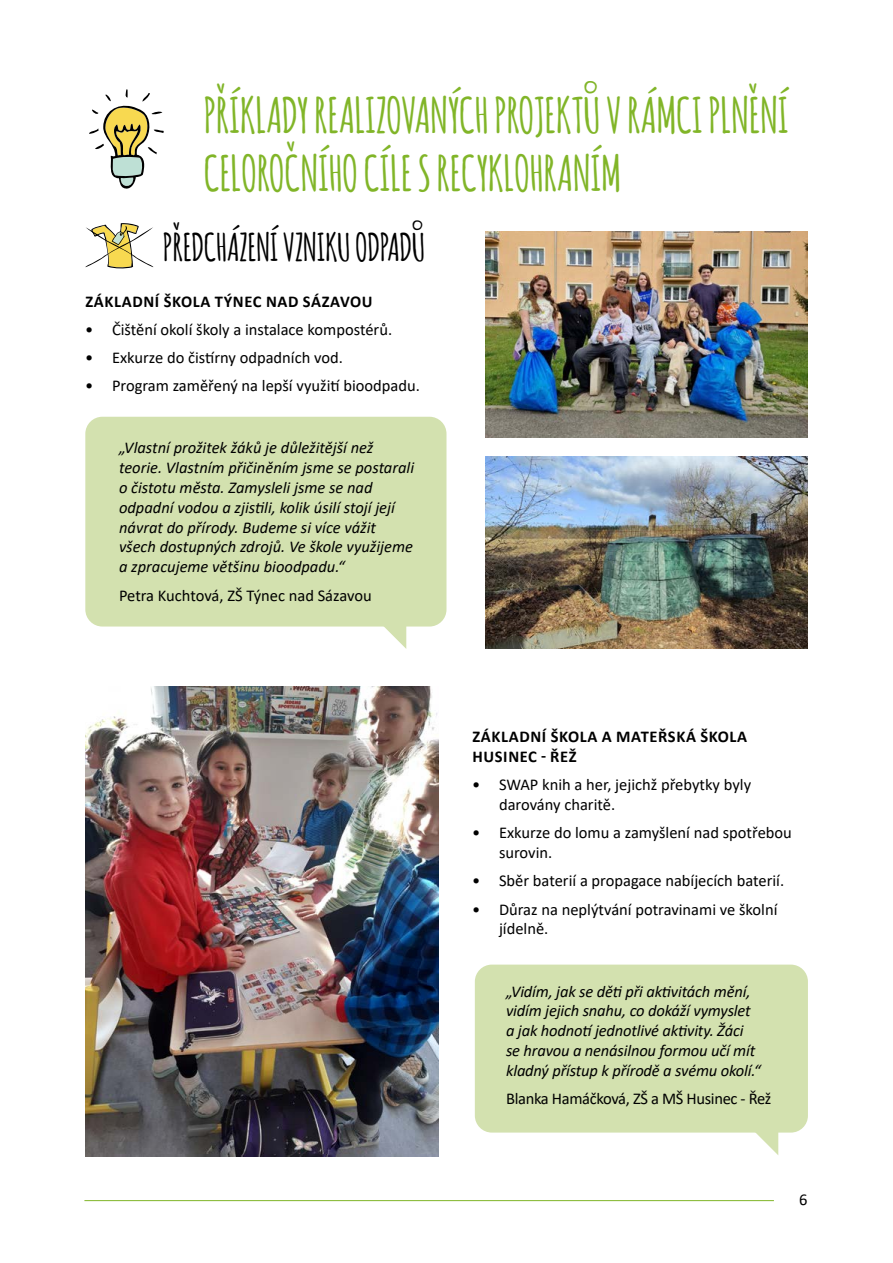
<style>
.page{position:relative;width:893px;height:1263px;background:#fff}
.page>*{position:absolute;margin:0;border:0;box-sizing:border-box;transform-origin:0 0}
.t1{font:700 48px/57.6px "Amatic";letter-spacing:.01em;color:#81b528}
.t2{font:700 37.5px "Amatic";letter-spacing:.01em;color:#000}
.t3{font:italic 16.5px/19.8px "Calibri";color:#000}
.t4{font:16.5px/19.8px "Calibri";color:#000}
.t5{font:700 16.5px/19.8px "Calibri";letter-spacing:.04em;color:#000}
.t6{font:16.5px "Calibri";letter-spacing:-.02em;color:#000}
</style>
<div class="page">
<hr style="left:84px;top:1200px;width:690px;height:1px;background:#81b528">
<div style="left:85px;top:417px;width:361px;height:209px;background:#d3e1af;border-radius:17px"></div>
<div style="left:475px;top:964px;width:333px;height:168px;background:#d3e1af;border-radius:17px"></div>
<svg style="left:371px;top:626px;width:35px;height:23px"></svg>
<svg style="left:743px;top:1132px;width:35px;height:23px"></svg>
<svg style="left:89px;top:89px;width:75px;height:100px"></svg>
<img style="left:485px;top:232px;width:323px;height:206px">
<img style="left:85px;top:686px;width:353px;height:471px">
<img style="left:485px;top:456px;width:323px;height:193px">
<svg style="left:85px;top:223px;width:69px;height:46px"></svg>
<h1 class="t1" style="left:204px;top:85px;width:586px">PŘÍKLADY REALIZOVANÝCH PROJEKTŮ V RÁMCI PLNĚNÍ<br>CELOROČNÍHO CÍLE S RECYKLOHRANÍM</h1>
<h2 class="t2" style="left:163px;top:221px;width:263px">PŘEDCHÁZENÍ VZNIKU ODPADŮ</h2>
<p class="t5" style="left:85px;top:291px;width:289px">ZÁKLADNÍ ŠKOLA TÝNEC NAD SÁZAVOU</p>
<p class="t4" style="left:85px;top:319px;width:309px">• Čištění okolí školy a instalace kompostérů.</p>
<p class="t4" style="left:85px;top:347px;width:259px">• Exkurze do čistírny odpadních vod.</p>
<p class="t4" style="left:85px;top:376px;width:336px">• Program zaměřený na lepší využití bioodpadu.</p>
<p class="t3" style="left:119px;top:437px;width:297px">„Vlastní prožitek žáků je důležitější než teorie. Vlastním přičiněním jsme se postarali o čistotu města. Zamysleli jsme se nad odpadní vodou a zjistili, kolik úsilí stojí její návrat do přírody. Budeme si více vážit všech dostupných zdrojů. Ve škole využijeme a zpracujeme většinu bioodpadu.“</p>
<p class="t4" style="left:119px;top:585px;width:254px">Petra Kuchtová, ZŠ Týnec nad Sázavou</p>
<p class="t5" style="left:472px;top:726px;width:276px">ZÁKLADNÍ ŠKOLA A MATEŘSKÁ ŠKOLA<br>HUSINEC - ŘEŽ</p>
<p class="t4" style="left:499px;top:774px;width:254px;text-indent:-27px">• SWAP knih a her, jejichž přebytky byly darovány charitě.</p>
<p class="t4" style="left:499px;top:822px;width:294px;text-indent:-27px">• Exkurze do lomu a zamyšlení nad spotřebou surovin.</p>
<p class="t4" style="left:472px;top:870px;width:314px">• Sběr baterií a propagace nabíjecích baterií.</p>
<p class="t4" style="left:499px;top:899px;width:280px;text-indent:-27px">• Důraz na neplýtvání potravinami ve školní jídelně.</p>
<p class="t3" style="left:506px;top:980px;width:256px">„Vidím, jak se děti při aktivitách mění, vidím jejich snahu, co dokáží vymyslet a jak hodnotí jednotlivé aktivity. Žáci se hravou a nenásilnou formou učí mít kladný přístup k přírodě a svému okolí.“</p>
<p class="t6" style="left:506px;top:1087px;width:267px">Blanka Hamáčková, ZŠ a MŠ Husinec - Řež</p>
<p class="t4" style="left:799px;top:1189px;width:10px">6</p>
</div>
